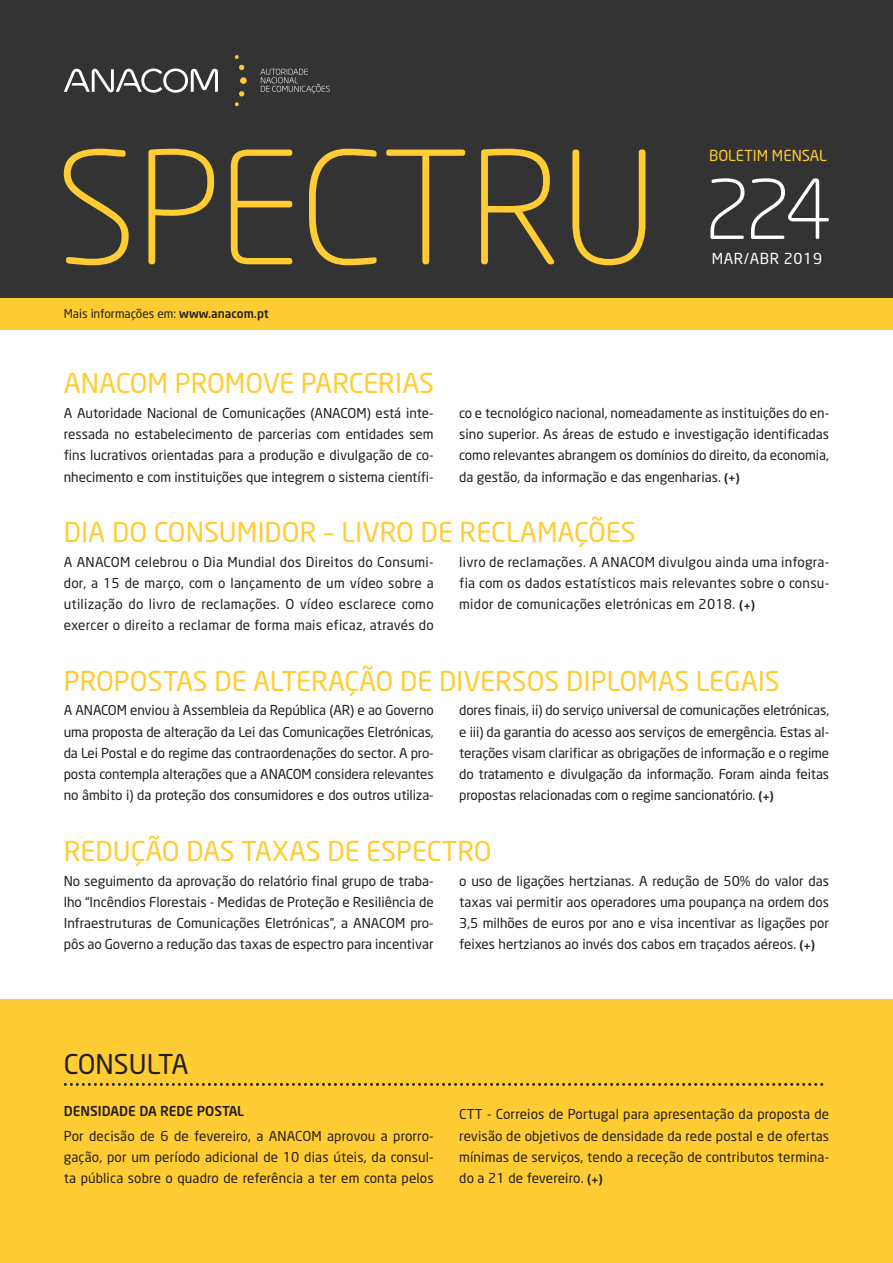
<style>
.page{position:relative;width:893px;height:1263px;background:#fff}
.page>*{position:absolute;margin:0;border:0;box-sizing:border-box;transform-origin:0 0}
.t1{font:300 154.5px "Neo Sans";letter-spacing:-.005em;color:#fc3}
.t2{font:300 81px "Neo Sans";letter-spacing:-.08em;color:#fff}
.TITULOS_CAPA{font:27px "Neo Sans";color:#fc3}
.TÍTULOS_CAPA_CAIXA_d{font:27px "Neo Sans";color:#231f20}
.t3{font:15px "Neo Sans";letter-spacing:.04em;color:#fff}
.t4{font:15px "Neo Sans";color:#fc3}
.Texto{font:13.5px/21.3px "Neo Sans";color:#231f20;text-align:justify}
.SUBTÍTULO_ALL_CAPS{font:500 13.5px "Neo Sans";color:#231f20}
.t5{font:12px "Neo Sans";color:#231f20}
.s1{font-weight:500}
.s2{font-weight:500;font-size:12px}
</style>
<div class="page">
<div style="left:0;top:999px;width:893px;height:264px;background:#fc3"></div>
<svg style="left:65px;top:1083px;width:759px;height:3px"></svg>
<div style="left:0;top:0;width:893px;height:298px;background:#333"></div>
<div style="left:0;top:298px;width:893px;height:32px;background:#fc3"></div>
<svg style="left:235px;top:55px;width:12px;height:51px"></svg>
<svg style="left:260px;top:69px;width:70px;height:24px"></svg>
<svg style="left:64px;top:69px;width:154px;height:24px"></svg>
<h1 class="t1" style="left:55px;top:116px;width:604px">SPECTRU</h1>
<p class="t5" style="left:64px;top:306px;width:206px">Mais informações em: <span class="s1">www.anacom.pt</span></p>
<p class="t4" style="left:709px;top:146px;width:119px">BOLETIM MENSAL</p>
<p class="t2" style="left:704px;top:161px;width:129px">224</p>
<p class="t3" style="left:712px;top:249px;width:112px">MAR/ABR 2019</p>
<p class="t2" style="left:701px;top:161px;width:130px">189</p>
<p class="t3" style="left:717px;top:249px;width:64px">SET OUT</p>
<p class="t3" style="left:814px;top:249px;width:11px">5</p>
<p class="TITULOS_CAPA" style="left:64px;top:367px;width:372px">ANACOM PROMOVE PARCERIAS</p>
<p class="Texto" style="left:64px;top:402px;width:371px">A Autoridade Nacional de Comunicações (ANACOM) está inte&shy;ressada no estabelecimento de parcerias com entidades sem fins lucrativos orientadas para a produção e divulgação de co&shy;nhecimento e com instituições que integrem o sistema científi-</p>
<p class="Texto" style="left:459px;top:402px;width:371px">co e tecnológico nacional, nomeadamente as instituições do en&shy;sino superior. As áreas de estudo e investigação identificadas como relevantes abrangem os domínios do direito, da economia, da gestão, da informação e das engenharias. <span class="s2">(</span><sub>+</sub><span class="s2">)</span></p>
<p class="TITULOS_CAPA" style="left:64px;top:515px;width:573px">DIA DO CONSUMIDOR – LIVRO DE RECLAMAÇÕES</p>
<p class="Texto" style="left:64px;top:551px;width:371px">A ANACOM celebrou o Dia Mundial dos Direitos do Consumi&shy;dor, a 15 de março, com o lançamento de um vídeo sobre a utilização do livro de reclamações. O vídeo esclarece como exercer o direito a reclamar de forma mais eficaz, através do</p>
<p class="Texto" style="left:459px;top:551px;width:371px">livro de reclamações. A ANACOM divulgou ainda uma infogra&shy;fia com os dados estatísticos mais relevantes sobre o consu&shy;midor de comunicações eletrónicas em 2018. <span class="s2">(</span><sub>+</sub><span class="s2">)</span></p>
<p class="TITULOS_CAPA" style="left:64px;top:664px;width:717px">PROPOSTAS DE ALTERAÇÃO DE DIVERSOS DIPLOMAS LEGAIS</p>
<p class="Texto" style="left:64px;top:700px;width:371px">A ANACOM enviou à Assembleia da República (AR) e ao Governo uma proposta de alteração da Lei das Comunicações Eletrónicas, da Lei Postal e do regime das contraordenações do sector. A pro&shy;posta contempla alterações que a ANACOM considera relevantes no âmbito i) da proteção dos consumidores e dos outros utiliza-</p>
<p class="Texto" style="left:459px;top:700px;width:371px">dores finais, ii) do serviço universal de comunicações eletrónicas, e iii) da garantia do acesso aos serviços de emergência. Estas al&shy;terações visam clarificar as obrigações de informação e o regime do tratamento e divulgação da informação. Foram ainda feitas propostas relacionadas com o regime sancionatório. <span class="s2">(</span><sub>+</sub><span class="s2">)</span></p>
<p class="TITULOS_CAPA" style="left:64px;top:834px;width:429px">REDUÇÃO DAS TAXAS DE ESPECTRO</p>
<p class="Texto" style="left:64px;top:870px;width:371px">No seguimento da aprovação do relatório final grupo de traba&shy;lho “Incêndios Florestais - Medidas de Proteção e Resiliência de Infraestruturas de Comunicações Eletrónicas”, a ANACOM pro&shy;pôs ao Governo a redução das taxas de espectro para incentivar</p>
<p class="Texto" style="left:459px;top:870px;width:371px">o uso de ligações hertzianas. A redução de 50% do valor das taxas vai permitir aos operadores uma poupança na ordem dos 3,5 milhões de euros por ano e visa incentivar as ligações por feixes hertzianos ao invés dos cabos em traçados aéreos. <span class="s2">(</span><sub>+</sub><span class="s2">)</span></p>
<p class="TÍTULOS_CAPA_CAIXA_d" style="left:64px;top:1047px;width:126px">CONSULTA</p>
<p class="SUBTÍTULO_ALL_CAPS" style="left:64px;top:1103px;width:182px">DENSIDADE DA REDE POSTAL</p>
<p class="Texto" style="left:64px;top:1125px;width:371px">Por decisão de 6 de fevereiro, a ANACOM aprovou a prorro&shy;gação, por um período adicional de 10 dias úteis, da consul&shy;ta pública sobre o quadro de referência a ter em conta pelos</p>
<p class="Texto" style="left:459px;top:1103px;width:371px">CTT - Correios de Portugal para apresentação da proposta de revisão de objetivos de densidade da rede postal e de ofertas mínimas de serviços, tendo a receção de contributos termina&shy;do a 21 de fevereiro. <span class="s2">(</span><sub>+</sub><span class="s2">)</span></p>
</div>
